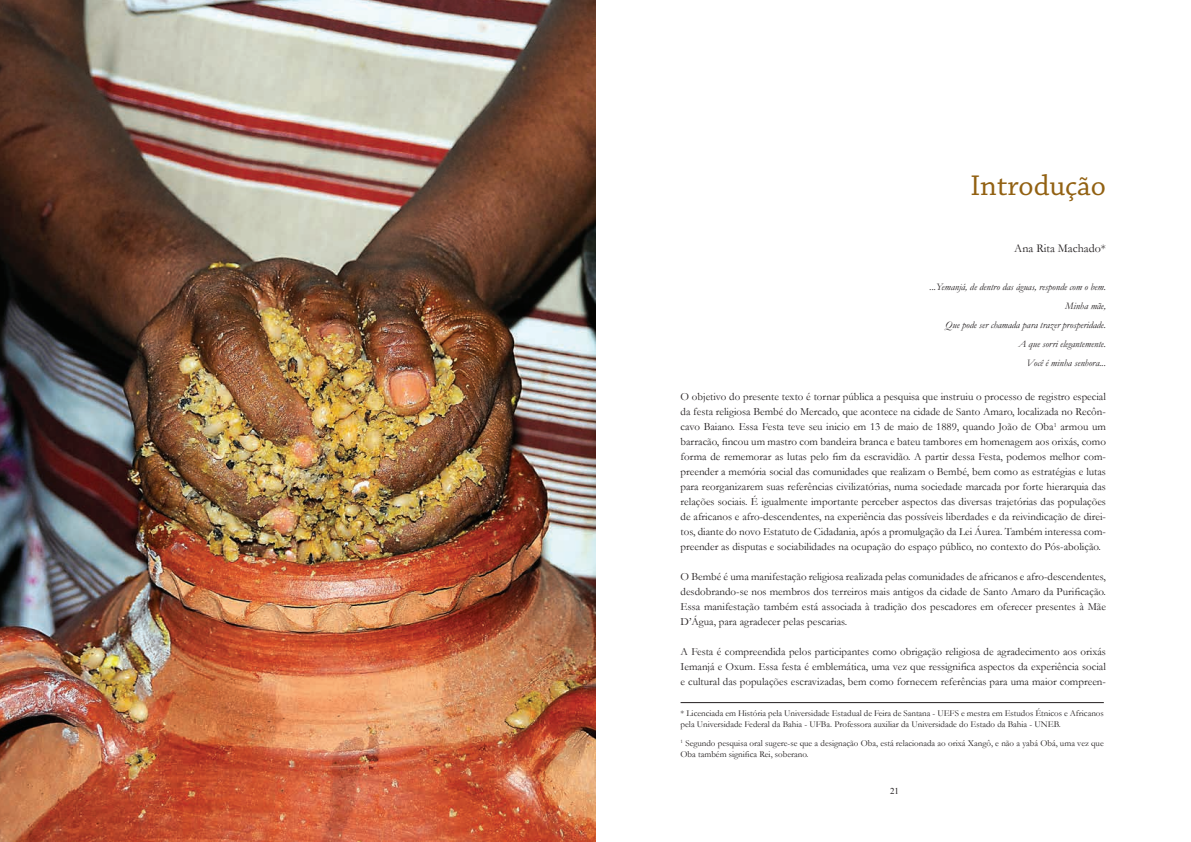
<style>
.page{position:relative;width:1191px;height:842px;background:#fff}
.page>*{position:absolute;margin:0;border:0;box-sizing:border-box;transform-origin:0 0}
.t1{font:30px "Chaparral Pro";color:#926112}
.t2{font:12px "Garamond";color:#231f20}
.t3{font:11px/15px "Garamond";color:#231f20;text-align:justify}
.t4{font:italic 10px/19px "Garamond";color:#231f20;text-align:right}
.t5{font:9px/10.8px "Garamond";color:#231f20}
.t6{font:9px "Times New Roman";color:#231f20}
</style>
<div class="page">
<img style="left:0;top:0;width:595px;height:842px">
<hr style="left:680px;top:702px;width:423px;height:1px;background:#231f20">
<h1 class="t1" style="left:970px;top:169px;width:137px">Introdução</h1>
<p class="t2" style="left:1014px;top:240px;width:93px">Ana Rita Machado*</p>
<p class="t4" style="left:929px;top:277px;width:178px">...Yemanjá, de dentro das águas, responde com o bem.<br>Minha mãe,<br>Que pode ser chamada para trazer prosperidade.<br>A que sorri elegantemente.<br>Você é minha senhora...</p>
<p class="t3" style="left:680px;top:389px;width:427px">O objetivo do presente texto é tornar pública a pesquisa que instruiu o processo de registro especial da festa religiosa Bembé do Mercado, que acontece na cidade de Santo Amaro, localizada no Recôn&shy;cavo Baiano. Essa Festa teve seu inicio em 13 de maio de 1889, quando João de Oba<sup>1</sup> armou um barracão, fincou um mastro com bandeira branca e bateu tambores em homenagem aos orixás, como forma de rememorar as lutas pelo fim da escravidão. A partir dessa Festa, podemos melhor com&shy;preender a memória social das comunidades que realizam o Bembé, bem como as estratégias e lutas para reorganizarem suas referências civilizatórias, numa sociedade marcada por forte hierarquia das relações sociais. É igualmente importante perceber aspectos das diversas trajetórias das populações de africanos e afro-descendentes, na experiência das possíveis liberdades e da reivindicação de direi&shy;tos, diante do novo Estatuto de Cidadania, após a promulgação da Lei Áurea. Também interessa com&shy;preender as disputas e sociabilidades na ocupação do espaço público, no contexto do Pós-abolição.</p>
<p class="t3" style="left:680px;top:569px;width:427px">O Bembé é uma manifestação religiosa realizada pelas comunidades de africanos e afro-descendentes, desdobrando-se nos membros dos terreiros mais antigos da cidade de Santo Amaro da Purificação.<br>Essa manifestação também está associada à tradição dos pescadores em oferecer presentes à Mãe D’Água, para agradecer pelas pescarias.</p>
<p class="t3" style="left:680px;top:644px;width:427px">A Festa é compreendida pelos participantes como obrigação religiosa de agradecimento aos orixás Iemanjá e Oxum. Essa festa é emblemática, uma vez que ressignifica aspectos da experiência social e cultural das populações escravizadas, bem como fornecem referências para uma maior compreen-</p>
<p class="t5" style="left:680px;top:708px;width:425px">* Licenciada em História pela Universidade Estadual de Feira de Santana - UEFS e mestra em Estudos Étnicos e Africanos pela Universidade Federal da Bahia - UFBa. Professora auxiliar da Universidade do Estado da Bahia - UNEB.</p>
<p class="t5" style="left:680px;top:738px;width:425px"><sup>1</sup> Segundo pesquisa oral sugere-se que a designação Oba, está relacionada ao orixá Xangô, e não a yabá Obá, uma vez que<br>Oba também significa Rei, soberano.</p>
<p class="t6" style="left:890px;top:785px;width:10px">21</p>
</div>
